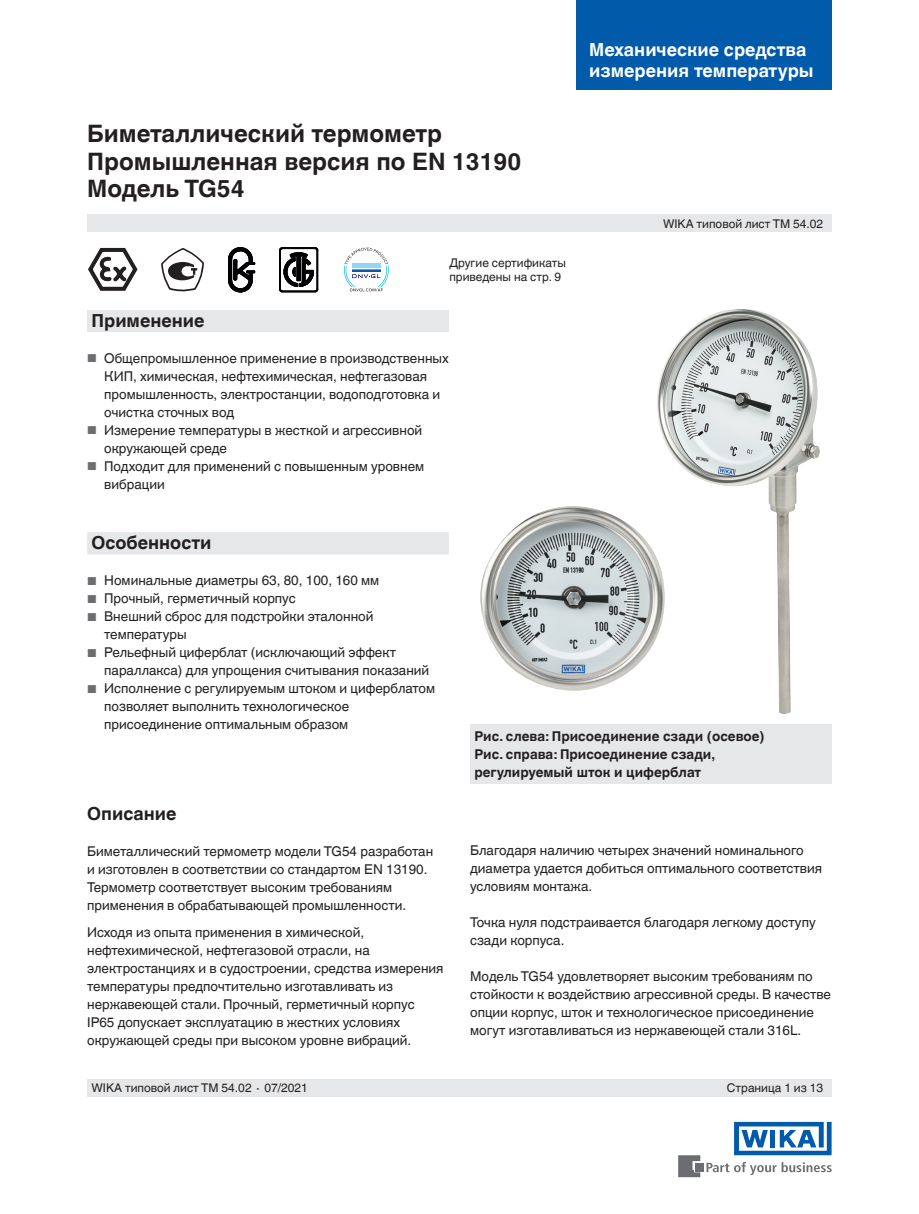
<style>
.page{position:relative;width:919px;height:1214px;background:#fff}
.page>*{position:absolute;margin:0;border:0;box-sizing:border-box;transform-origin:0 0}
.t1{font:700 24px/27px "Helvetica World";color:#231f20}
.t2{font:700 18px/21px "Helvetica World";color:#fff}
.t3{font:700 18px "Helvetica World";color:#231f20}
.t4{font:13.5px/18px "Helvetica World";color:#231f20}
.t5{font:700 13.5px/18px "Helvetica World";color:#231f20}
.t6{font:12px/13.5px "Helvetica World";color:#231f20}
.s1{font-size:11.55px;color:#6c6d70}
</style>
<div class="page">
<div style="left:87px;top:310px;width:362px;height:21px;background:#e6e7e9"></div>
<div style="left:87px;top:215px;width:744px;height:17px;background:#e6e7e9"></div>
<div style="left:87px;top:1079px;width:744px;height:17px;background:#e6e7e9"></div>
<svg style="left:706px;top:1162px;width:125px;height:13px"></svg>
<div style="left:694px;top:1163px;width:9px;height:8px;background:#6c6d70"></div>
<svg style="left:678px;top:1155px;width:22px;height:22px"></svg>
<svg style="left:734px;top:1121px;width:97px;height:34px"></svg>
<div style="left:576px;top:0;width:255px;height:89px;background:#015aaa"></div>
<div style="left:87px;top:532px;width:362px;height:22px;background:#e6e7e9"></div>
<div style="left:470px;top:724px;width:361px;height:60px;background:#e6e7e9"></div>
<svg style="left:88px;top:247px;width:50px;height:44px"></svg>
<svg style="left:161px;top:248px;width:43px;height:44px"></svg>
<svg style="left:228px;top:247px;width:27px;height:45px"></svg>
<svg style="left:279px;top:247px;width:39px;height:45px"></svg>
<svg style="left:344px;top:247px;width:44px;height:45px"></svg>
<img style="left:480px;top:506px;width:176px;height:184px">
<img style="left:656px;top:309px;width:164px;height:405px">
<h1 class="t1" style="left:87px;top:121px;width:435px">Биметаллический термометр<br>Промышленная версия по EN 13190<br>Модель TG54</h1>
<p class="t6" style="left:449px;top:256px;width:118px">Другие сертификаты приведены на стр. 9</p>
<h2 class="t3" style="left:91px;top:310px;width:114px">Применение</h2>
<p class="t4" style="left:104px;top:349px;width:346px;text-indent:-17px"><span class="s1">■</span> Общепромышленное применение в производственных КИП, химическая, нефтехимическая, нефтегазовая промышленность, электростанции, водоподготовка и очистка сточных вод</p>
<p class="t4" style="left:104px;top:421px;width:319px;text-indent:-17px"><span class="s1">■</span> Измерение температуры в жесткой и агрессивной окружающей среде</p>
<p class="t4" style="left:104px;top:457px;width:321px;text-indent:-17px"><span class="s1">■</span> Подходит для применений с повышенным уровнем вибрации</p>
<h2 class="t2" style="left:589px;top:39px;width:226px">Механические средства измерения температуры</h2>
<p class="t6" style="left:663px;top:217px;width:162px">WIKA типовой лист TM 54.02</p>
<h2 class="t3" style="left:91px;top:532px;width:122px">Особенности</h2>
<p class="t4" style="left:87px;top:571px;width:293px"><span class="s1">■</span> Номинальные диаметры 63, 80, 100, 160 мм</p>
<p class="t4" style="left:87px;top:589px;width:210px"><span class="s1">■</span> Прочный, герметичный корпус</p>
<p class="t4" style="left:104px;top:607px;width:271px;text-indent:-17px"><span class="s1">■</span> Внешний сброс для подстройки эталонной температуры</p>
<p class="t4" style="left:104px;top:643px;width:326px;text-indent:-17px"><span class="s1">■</span> Рельефный циферблат (исключающий эффект параллакса) для упрощения считывания показаний</p>
<p class="t4" style="left:104px;top:679px;width:332px;text-indent:-17px"><span class="s1">■</span> Исполнение с регулируемым штоком и циферблатом позволяет выполнить технологическое присоединение оптимальным образом</p>
<h2 class="t3" style="left:87px;top:803px;width:91px">Описание</h2>
<p class="t4" style="left:87px;top:842px;width:347px">Биметаллический термометр модели TG54 разработан и изготовлен в соответствии со стандартом EN 13190.<br>Термометр соответствует высоким требованиям применения в обрабатывающей промышленности.</p>
<p class="t4" style="left:87px;top:923px;width:358px">Исходя из опыта применения в химической, нефтехимической, нефтегазовой отрасли, на электростанциях и в судостроении, средства измерения температуры предпочтительно изготавливать из нержавеющей стали. Прочный, герметичный корпус IP65 допускает эксплуатацию в жестких условиях окружающей среды при высоком уровне вибраций.</p>
<p class="t5" style="left:474px;top:727px;width:292px">Рис. слева: Присоединение сзади (осевое)<br>Рис. справа: Присоединение сзади, регулируемый шток и циферблат</p>
<p class="t4" style="left:470px;top:841px;width:353px">Благодаря наличию четырех значений номинального диаметра удается добиться оптимального соответствия условиям монтажа.</p>
<p class="t4" style="left:470px;top:913px;width:347px">Точка нуля подстраивается благодаря легкому доступу сзади корпуса.</p>
<p class="t4" style="left:470px;top:967px;width:362px">Модель TG54 удовлетворяет высоким требованиям по стойкости к воздействию агрессивной среды. В качестве опции корпус, шток и технологическое присоединение могут изготавливаться из нержавеющей стали 316L.</p>
<p class="t6" style="left:91px;top:1081px;width:218px">WIKA типовой лист TM 54.02 ∙ 07/2021</p>
<p class="t6" style="left:726px;top:1081px;width:98px">Страница 1 из 13</p>
</div>
